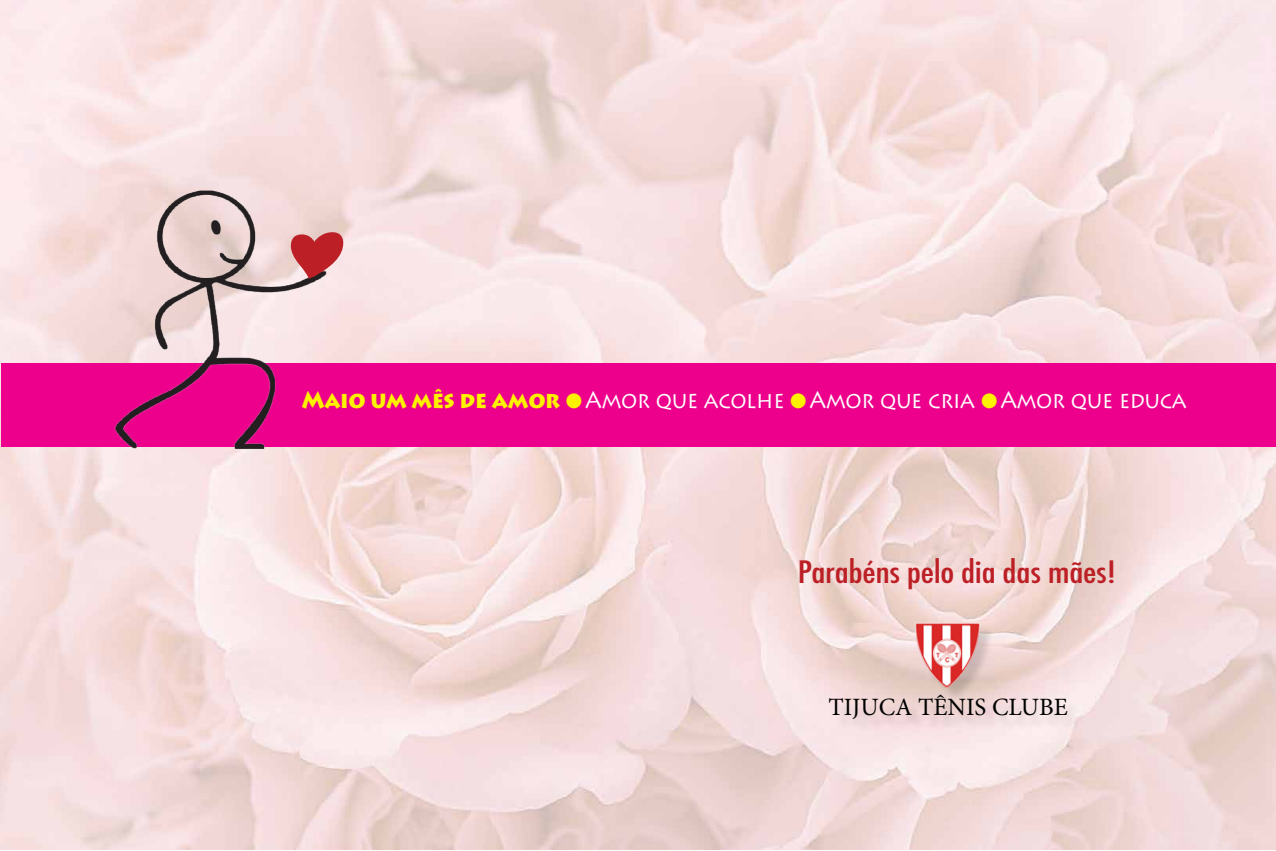
<style>
.page{position:relative;width:1276px;height:851px;background:#fff}
.page>*{position:absolute;margin:0;border:0;box-sizing:border-box;transform-origin:0 0}
.t1{font:57.12px "Heart Warming Extra";color:#bc2026;scale:1.13 1}
.t2{font:500 condensed 30px "Futura";letter-spacing:-.01em;color:#bc2026;scale:1.2 1}
.t3{font:24.88px "Minion Pro";color:#000}
.t4{font:23.25px "Lithos Pro";letter-spacing:-.01em;color:#fff;scale:.9 1}
.s1{font-weight:900;color:#fff200}
.s2{color:#fff200}
</style>
<div class="page">
<img style="left:0;top:0;width:1276px;height:849px">
<div style="left:1px;top:363px;width:1275px;height:84px;background:#ec008c"></div>
<img style="left:89px;top:180px;width:264px;height:286px">
<div style="left:831px;top:624px;width:251px;height:109px;background:#000;opacity:.15"></div>
<img style="left:914px;top:620px;width:68px;height:69px">
<h1 class="t1" style="left:287px;top:221px;width:55px">A</h1>
<p class="t4" style="left:302px;top:387px;width:985px"><span class="s1">Maio um mês de amor</span> <span class="s2">●</span>Amor que acolhe <span class="s2">●</span>Amor que cria <span class="s2">●</span>Amor que educa</p>
<p class="t2" style="left:797px;top:553px;width:267px">Parabéns pelo dia das mães!</p>
<p class="t3" style="left:828px;top:690px;width:241px">TIJUCA TÊNIS CLUBE</p>
</div>
